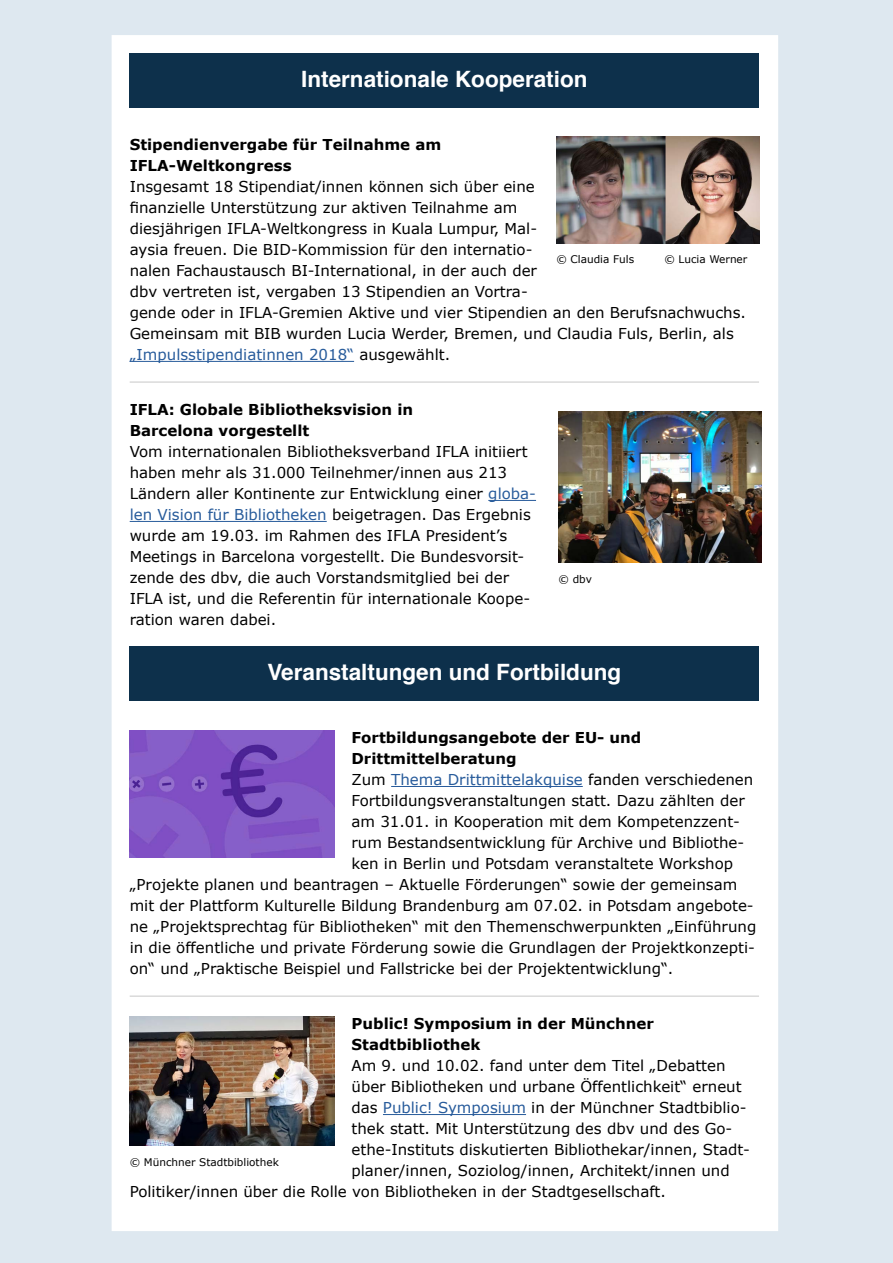
<style>
.page{position:relative;width:893px;height:1263px;background:#fff}
.page>*{position:absolute;margin:0;border:0;box-sizing:border-box;transform-origin:0 0}
.t1{font:700 22.5px "Helvetica";color:#fff}
.t2{font:15px/21px "Verdana";color:#000}
.t3{font:700 15px/21px "Verdana";color:#000}
.t4{font:15px "Verdana";color:#275b9b}
.t5{font:10.5px "Verdana";color:#000}
.s1{color:#275b9b}
.s2{color:#000}
</style>
<div class="page">
<div style="left:0;top:0;width:891px;height:1261px;background:#dee8f0"></div>
<div style="left:112px;top:35px;width:666px;height:1196px;background:#fff"></div>
<div style="left:130px;top:53px;width:629px;height:55px;background:#0d304b"></div>
<hr style="left:130px;top:381px;width:629px;height:2px;background:#dadada">
<hr style="left:130px;top:361px;width:224px;height:1px;background:#275b9b">
<hr style="left:488px;top:500px;width:48px;height:1px;background:#275b9b">
<hr style="left:130px;top:521px;width:197px;height:1px;background:#275b9b">
<div style="left:130px;top:646px;width:629px;height:55px;background:#0d304b"></div>
<hr style="left:391px;top:786px;width:192px;height:1px;background:#275b9b">
<hr style="left:130px;top:995px;width:629px;height:2px;background:#dadada">
<hr style="left:383px;top:1114px;width:143px;height:1px;background:#275b9b">
<img style="left:556px;top:137px;width:203px;height:106px">
<img style="left:559px;top:411px;width:202px;height:151px">
<img style="left:130px;top:730px;width:204px;height:127px">
<img style="left:130px;top:1016px;width:204px;height:129px">
<h1 class="t1" style="left:301px;top:61px;width:288px">Internationale Kooperation</h1>
<p class="t3" style="left:130px;top:134px;width:313px">Stipendienvergabe für Teilnahme am<br>IFLA-Weltkongress</p>
<p class="t2" style="left:130px;top:176px;width:618px">Insgesamt 18 Stipendiat/innen können sich über eine<br>finanzielle Unterstützung zur aktiven Teilnahme am<br>diesjährigen IFLA-Weltkongress in Kuala Lumpur, Mal-<br>aysia freuen. Die BID-Kommission für den internatio-<br>nalen Fachaustausch BI-International, in der auch der<br>dbv vertreten ist, vergaben 13 Stipendien an Vortra-<br>gende oder in IFLA-Gremien Aktive und vier Stipendien an den Berufsnachwuchs.<br>Gemeinsam mit BIB wurden Lucia Werder, Bremen, und Claudia Fuls, Berlin, als <span class="s1">„Impulsstipendiatinnen 2018“</span> ausgewählt.</p>
<p class="t5" style="left:556px;top:252px;width:79px">© Claudia Fuls</p>
<p class="t5" style="left:664px;top:252px;width:85px">© Lucia Werner</p>
<p class="t3" style="left:130px;top:399px;width:285px">IFLA: Globale Bibliotheksvision in<br>Barcelona vorgestellt</p>
<p class="t2" style="left:130px;top:441px;width:408px">Vom internationalen Bibliotheksverband IFLA initiiert haben mehr als 31.000 Teilnehmer/innen aus 213<br>Ländern aller Kontinente zur Entwicklung einer <span class="s1">globa&shy;len Vision für Bibliotheken</span> beigetragen. Das Ergebnis wurde am 19.03. im Rahmen des IFLA President’s Meetings in Barcelona vorgestellt. Die Bundesvorsit&shy;zende des dbv, die auch Vorstandsmitglied bei der IFLA ist, und die Referentin für internationale Koope&shy;ration waren dabei.</p>
<h1 class="t1" style="left:267px;top:654px;width:355px">Veranstaltungen und Fortbildung</h1>
<p class="t5" style="left:558px;top:572px;width:35px">© dbv</p>
<p class="t3" style="left:351px;top:727px;width:291px">Fortbildungsangebote der EU- und</p>
<p class="t3" style="left:351px;top:748px;width:167px">Drittmittelberatung</p>
<p class="t4" style="left:351px;top:770px;width:403px"><span class="s2">Zum</span> Thema Drittmittelakquise <span class="s2">fanden verschiedenen</span></p>
<p class="t2" style="left:351px;top:790px;width:395px">Fortbildungsveranstaltungen statt. Dazu zählten der</p>
<p class="t2" style="left:351px;top:811px;width:390px">am 31.01. in Kooperation mit dem Kompetenzzent-</p>
<p class="t2" style="left:351px;top:832px;width:394px">rum Bestandsentwicklung für Archive und Bibliothe-</p>
<p class="t2" style="left:351px;top:853px;width:383px">ken in Berlin und Potsdam veranstaltete Workshop</p>
<p class="t2" style="left:130px;top:874px;width:609px">„Projekte planen und beantragen – Aktuelle Förderungen“ sowie der gemeinsam</p>
<p class="t2" style="left:130px;top:895px;width:626px">mit der Plattform Kulturelle Bildung Brandenburg am 07.02. in Potsdam angebote-</p>
<p class="t2" style="left:130px;top:916px;width:628px">ne „Projektsprechtag für Bibliotheken“ mit den Themenschwerpunkten „Einführung</p>
<p class="t2" style="left:130px;top:937px;width:627px">in die öffentliche und private Förderung sowie die Grundlagen der Projektkonzepti-</p>
<p class="t2" style="left:130px;top:958px;width:545px">on“ und „Praktische Beispiel und Fallstricke bei der Projektentwicklung“.</p>
<p class="t3" style="left:351px;top:1013px;width:304px">Public! Symposium in der Münchner<br>Stadtbibliothek</p>
<p class="t2" style="left:351px;top:1055px;width:376px">Am 9. und 10.02. fand unter dem Titel „Debatten</p>
<p class="t2" style="left:351px;top:1076px;width:392px">über Bibliotheken und urbane Öffentlichkeit“ erneut</p>
<p class="t2" style="left:351px;top:1097px;width:397px">das <span class="s1">Public! Symposium</span> in der Münchner Stadtbiblio-</p>
<p class="t2" style="left:351px;top:1118px;width:382px">thek statt. Mit Unterstützung des dbv und des Go-</p>
<p class="t2" style="left:351px;top:1139px;width:400px">ethe-Instituts diskutierten Bibliothekar/innen, Stadt-</p>
<p class="t2" style="left:351px;top:1160px;width:380px">planer/innen, Soziolog/innen, Architekt/innen und</p>
<p class="t2" style="left:130px;top:1181px;width:538px">Politiker/innen über die Rolle von Bibliotheken in der Stadtgesellschaft.</p>
<p class="t5" style="left:130px;top:1155px;width:151px">© Münchner Stadtbibliothek</p>
</div>
